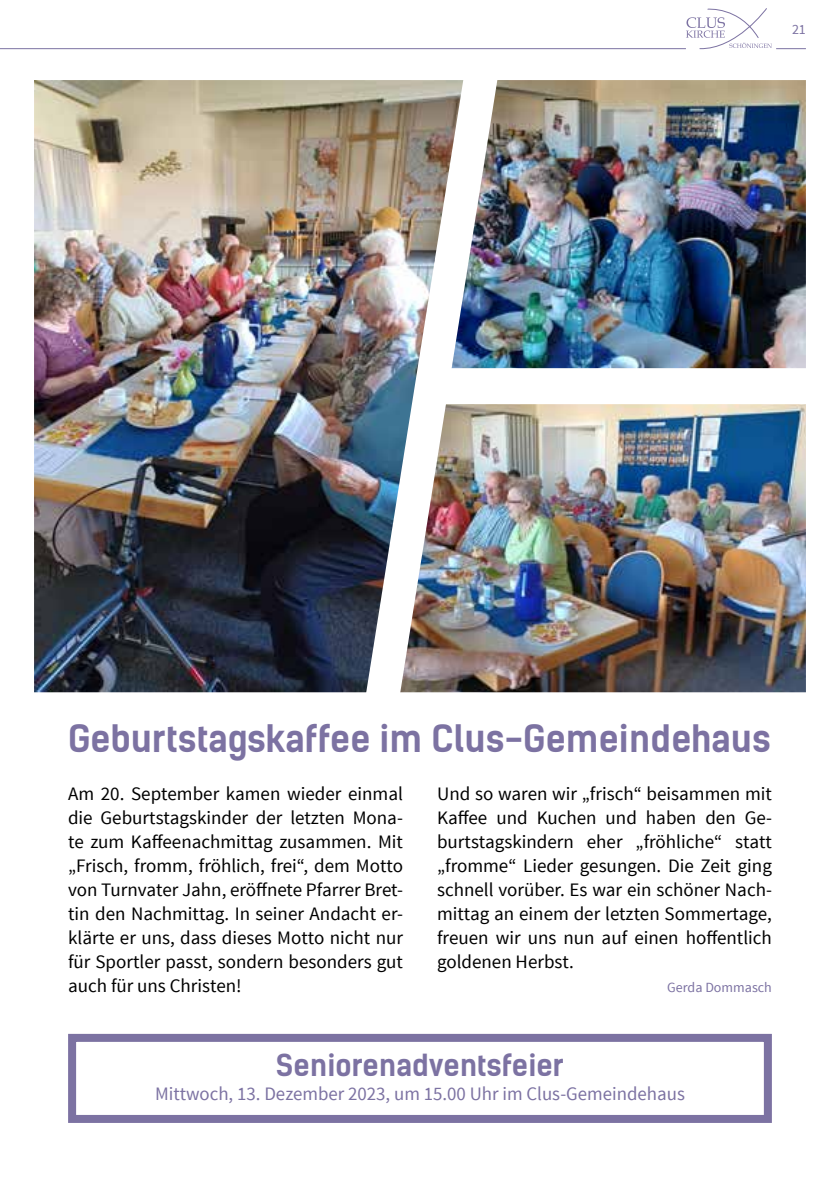
<style>
.page{position:relative;width:840px;height:1191px;background:#fff}
.page>*{position:absolute;margin:0;border:0;box-sizing:border-box;transform-origin:0 0}
.t1{font:700 36px "Kelson Sans";color:#7c72a2}
.t2{font:700 29px "Kelson Sans";color:#7c72a2}
.t3{font:19px/24px "Source Sans Pro";color:#000;text-align:justify}
.t4{font:19px "Source Sans Pro";color:#7c72a2}
.t5{font:14px "Source Sans Pro";color:#7c72a2}
</style>
<div class="page">
<hr style="left:0;top:48px;width:685px;height:1px;background:#7c72a2">
<svg style="left:685px;top:8px;width:86px;height:42px"></svg>
<hr style="left:775px;top:48px;width:30px;height:1px;background:#7c72a2">
<img style="left:34px;top:80px;width:305px;height:612px">
<img style="left:522px;top:80px;width:283px;height:288px">
<img style="left:522px;top:404px;width:283px;height:288px">
<img style="left:339px;top:48px;width:183px;height:645px">
<div style="left:68px;top:1033px;width:703px;height:90px;border:8px solid #7c72a2"></div>
<p class="t5" style="left:791px;top:21px;width:15px">21</p>
<h1 class="t1" style="left:68px;top:717px;width:703px">Geburtstagskaffee im Clus-Gemeindehaus</h1>
<p class="t3" style="left:68px;top:782px;width:336px">Am 20. September kamen wieder einmal die Geburtstagskinder der letzten Mona&shy;te zum Kaffeenachmittag zusammen. Mit „Frisch, fromm, fröhlich, frei“, dem Motto von Turnvater Jahn, eröffnete Pfarrer Bret&shy;tin den Nachmittag. In seiner Andacht er&shy;klärte er uns, dass dieses Motto nicht nur für Sportler passt, sondern besonders gut auch für uns Christen!</p>
<p class="t3" style="left:437px;top:782px;width:336px">Und so waren wir „frisch“ beisammen mit Kaffee und Kuchen und haben den Ge&shy;burtstagskindern eher „fröhliche“ statt „fromme“ Lieder gesungen. Die Zeit ging schnell vorüber. Es war ein schöner Nach&shy;mittag an einem der letzten Sommertage, freuen wir uns nun auf einen hoffentlich goldenen Herbst.</p>
<p class="t5" style="left:667px;top:979px;width:106px">Gerda Dommasch</p>
<h2 class="t2" style="left:276px;top:1047px;width:289px">Seniorenadventsfeier</h2>
<p class="t4" style="left:155px;top:1082px;width:531px">Mittwoch, 13. Dezember 2023, um 15.00 Uhr im Clus-Gemeindehaus</p>
</div>
